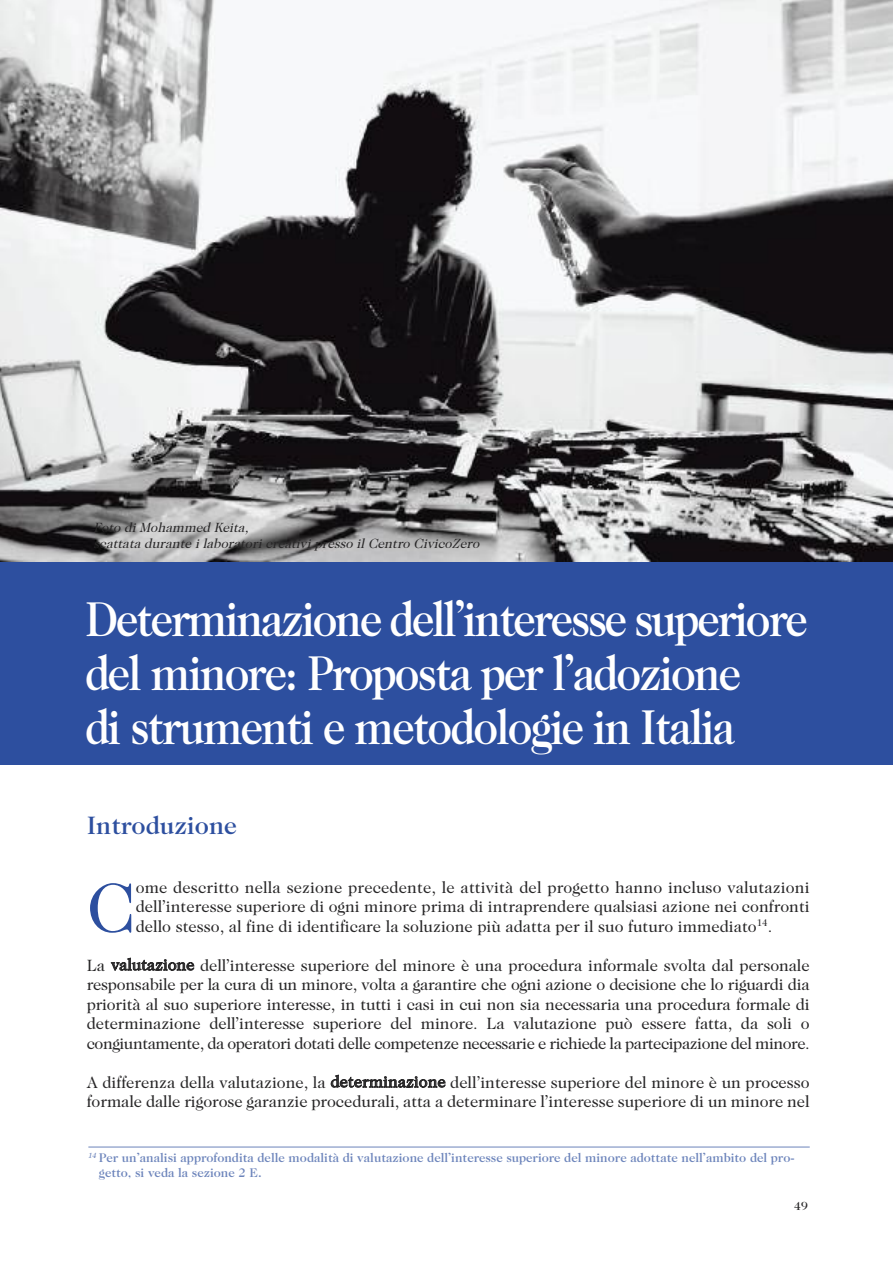
<style>
.page{position:relative;width:893px;height:1263px;background:#fff}
.page>*{position:absolute;margin:0;border:0;box-sizing:border-box;transform-origin:0 0}
.t1{font:69.9px "Caslon Two Twenty Four";color:#2d4f9f}
.t2{font:500 49.5px/54px "Caslon Two Twenty Four";letter-spacing:-.04em;color:#fff;scale:.9 1}
.t3{font:500 25.5px "Caslon Two Twenty Four";color:#2d4f9f}
.t4{font:16.5px/19.5px "Caslon Two Twenty Four";letter-spacing:-.005em;color:#272627;text-align:justify}
.t5{font:italic 13.5px/16.2px "Caslon Two Twenty Four";color:#272627}
.t6{font:500 12.75px/15.3px "Caslon Two Twenty Four";color:#6c84bb}
.t7{font:500 12px "Caslon Two Twenty Four";color:#272627}
</style>
<div class="page">
<div style="left:0;top:0;width:893px;height:765px;background:#2d4f9f"></div>
<img style="left:0;top:0;width:893px;height:561px">
<hr style="left:88px;top:1147px;width:722px;height:1px;background:#6c84bb">
<p class="t5" style="left:94px;top:520px;width:390px">Foto di Mohammed Keita,<br>scattata durante i laboratori creativi presso il Centro CivicoZero</p>
<h2 class="t2" style="left:85px;top:596px;width:805px">Determinazione dell’interesse superiore del minore: Proposta per l’adozione<br>di strumenti e metodologie in Italia</h2>
<h3 class="t3" style="left:87px;top:815px;width:152px">Introduzione</h3>
<h1 class="t1" style="left:87px;top:880px;width:51px">C</h1>
<p class="t4" style="left:136px;top:878px;width:675px">ome descritto nella sezione precedente, le attività del progetto hanno incluso valutazioni dell’interesse superiore di ogni minore prima di intraprendere qualsiasi azione nei confronti dello stesso, al fine di identificare la soluzione più adatta per il suo futuro immediato<sup>14</sup>.</p>
<p class="t4" style="left:87px;top:956px;width:725px">La valutazione dell’interesse superiore del minore è una procedura informale svolta dal personale responsabile per la cura di un minore, volta a garantire che ogni azione o decisione che lo riguardi dia priorità al suo superiore interesse, in tutti i casi in cui non sia necessaria una procedura formale di determinazione dell’interesse superiore del minore. La valutazione può essere fatta, da soli o congiuntamente, da operatori dotati delle competenze necessarie e richiede la partecipazione del minore.</p>
<p class="t4" style="left:87px;top:1073px;width:724px">A differenza della valutazione, la determinazione dell’interesse superiore del minore è un processo formale dalle rigorose garanzie procedurali, atta a determinare l’interesse superiore di un minore nel</p>
<p class="t6" style="left:99px;top:1151px;width:697px;text-indent:-11px"><sup>14</sup> Per un’analisi approfondita delle modalità di valutazione dell’interesse superiore del minore adottate nell’ambito del pro&shy;getto, si veda la sezione 2 E.</p>
<p class="t7" style="left:794px;top:1202px;width:15px">49</p>
</div>
